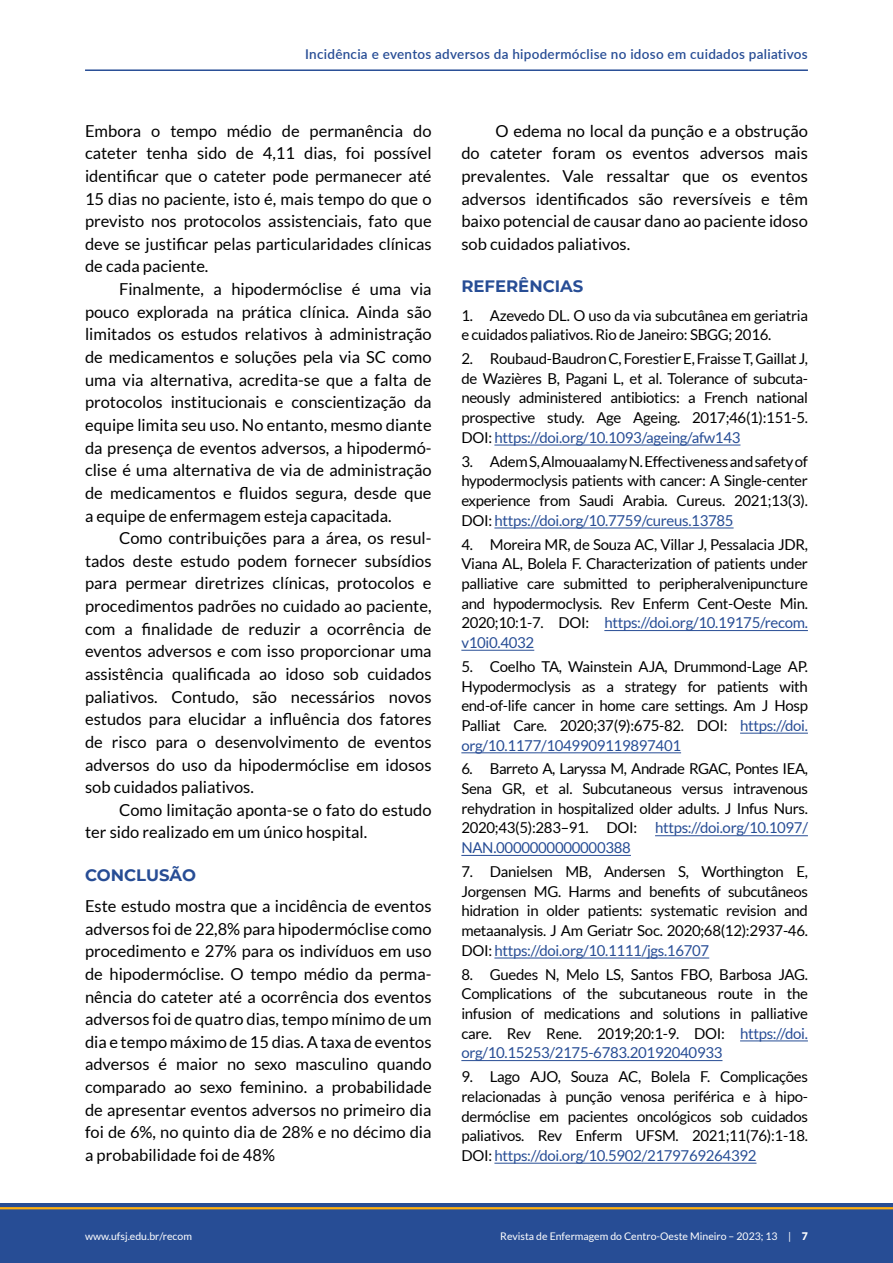
<style>
.page{position:relative;width:893px;height:1263px;background:#fff}
.page>*{position:absolute;margin:0;border:0;box-sizing:border-box;transform-origin:0 0}
.t1{font:16.5px/22.6px "Lato";color:#000;text-align:justify}
.t2{font:700 16.5px "Montserrat";color:#274d95}
.t3{font:15px/19.6px "Lato";letter-spacing:-.02em;color:#000;text-align:justify}
.t4{font:600 13.5px "Lato";letter-spacing:.02em;color:#274d95}
.t5{font:10.5px "Lato";color:#fff}
.s1{color:#274d95}
.s2{font-weight:900}
</style>
<div class="page">
<div style="left:0;top:1203px;width:893px;height:60px;background:#274d95"></div>
<hr style="left:0;top:1207px;width:893px;height:2px;background:#ffb011">
<hr style="left:85px;top:69px;width:723px;height:2px;background:#274d95">
<hr style="left:494px;top:445px;width:246px;height:1px;background:#274d95">
<hr style="left:494px;top:528px;width:240px;height:1px;background:#274d95">
<hr style="left:604px;top:630px;width:204px;height:1px;background:#274d95">
<hr style="left:461px;top:650px;width:73px;height:1px;background:#274d95">
<hr style="left:740px;top:733px;width:68px;height:1px;background:#274d95">
<hr style="left:461px;top:752px;width:220px;height:1px;background:#274d95">
<hr style="left:655px;top:835px;width:153px;height:1px;background:#274d95">
<hr style="left:461px;top:855px;width:170px;height:1px;background:#274d95">
<hr style="left:494px;top:958px;width:215px;height:1px;background:#274d95">
<hr style="left:740px;top:1040px;width:68px;height:1px;background:#274d95">
<hr style="left:461px;top:1060px;width:261px;height:1px;background:#274d95">
<hr style="left:494px;top:1163px;width:262px;height:1px;background:#274d95">
<p class="t4" style="left:305px;top:44px;width:504px">Incidência e eventos adversos da hipodermóclise no idoso em cuidados paliativos</p>
<p class="t1" style="left:85px;top:119px;width:348px">Embora o tempo médio de permanência do cateter tenha sido de 4,11 dias, foi possível identificar que o cateter pode permanecer até 15 dias no paciente, isto é, mais tempo do que o previsto nos protocolos assistenciais, fato que deve se justificar pelas particularidades clínicas de cada paciente.</p>
<p class="t1" style="left:85px;top:278px;width:348px;text-indent:34px">Finalmente, a hipodermóclise é uma via pouco explorada na prática clínica. Ainda são limitados os estudos relativos à administração de medicamentos e soluções pela via SC como uma via alternativa, acredita-se que a falta de protocolos institucionais e conscientização da equipe limita seu uso. No entanto, mesmo diante da presença de eventos adversos, a hipodermó&shy;clise é uma alternativa de via de administração de medicamentos e fluidos segura, desde que a equipe de enfermagem esteja capacitada.</p>
<p class="t1" style="left:85px;top:527px;width:348px;text-indent:34px">Como contribuições para a área, os resul&shy;tados deste estudo podem fornecer subsídios para permear diretrizes clínicas, protocolos e procedimentos padrões no cuidado ao paciente, com a finalidade de reduzir a ocorrência de eventos adversos e com isso proporcionar uma assistência qualificada ao idoso sob cuidados paliativos. Contudo, são necessários novos estudos para elucidar a influência dos fatores de risco para o desenvolvimento de eventos adversos do uso da hipodermóclise em idosos sob cuidados paliativos.</p>
<p class="t1" style="left:85px;top:798px;width:348px;text-indent:34px">Como limitação aponta-se o fato do estudo ter sido realizado em um único hospital.</p>
<p class="t2" style="left:85px;top:863px;width:112px">CONCLUSÃO</p>
<p class="t1" style="left:85px;top:894px;width:348px">Este estudo mostra que a incidência de eventos adversos foi de 22,8% para hipodermóclise como procedimento e 27% para os indivíduos em uso de hipodermóclise. O tempo médio da perma&shy;nência do cateter até a ocorrência dos eventos adversos foi de quatro dias, tempo mínimo de um dia e tempo máximo de 15 dias. A taxa de eventos adversos é maior no sexo masculino quando comparado ao sexo feminino. a probabilidade de apresentar eventos adversos no primeiro dia foi de 6%, no quinto dia de 28% e no décimo dia a probabilidade foi de 48%</p>
<p class="t1" style="left:461px;top:119px;width:348px;text-indent:34px">O edema no local da punção e a obstrução do cateter foram os eventos adversos mais prevalentes. Vale ressaltar que os eventos adversos identificados são reversíveis e têm baixo potencial de causar dano ao paciente idoso sob cuidados paliativos.</p>
<p class="t2" style="left:461px;top:275px;width:124px">REFERÊNCIAS</p>
<p class="t3" style="left:461px;top:305px;width:348px">1. Azevedo DL. O uso da via subcutânea em geriatria e cuidados paliativos. Rio de Janeiro: SBGG; 2016.</p>
<p class="t3" style="left:461px;top:349px;width:348px">2. Roubaud-Baudron C, Forestier E, Fraisse T, Gaillat J, de Wazières B, Pagani L, et al. Tolerance of subcuta&shy;neously administered antibiotics: a French national prospective study. Age Ageing. 2017;46(1):151-5.<br>DOI: <span class="s1">https://doi.org/10.1093/ageing/afw143</span></p>
<p class="t3" style="left:461px;top:451px;width:348px">3. Adem S, Almouaalamy N. Effectiveness and safety of hypodermoclysis patients with cancer: A Single-center experience from Saudi Arabia. Cureus. 2021;13(3).<br>DOI: <span class="s1">https://doi.org/10.7759/cureus.13785</span></p>
<p class="t3" style="left:461px;top:534px;width:348px">4. Moreira MR, de Souza AC, Villar J, Pessalacia JDR, Viana AL, Bolela F. Characterization of patients under palliative care submitted to peripheralvenipuncture and hypodermoclysis. Rev Enferm Cent-Oeste Min.<br>2020;10:1-7. DOI: <span class="s1">https://doi.org/10.19175/recom. v10i0.4032</span></p>
<p class="t3" style="left:461px;top:656px;width:348px">5. Coelho TA, Wainstein AJA, Drummond-Lage AP.<br>Hypodermoclysis as a strategy for patients with end-of-life cancer in home care settings. Am J Hosp Palliat Care. 2020;37(9):675-82. DOI: <span class="s1">https://doi. org/10.1177/1049909119897401</span></p>
<p class="t3" style="left:461px;top:759px;width:348px">6. Barreto A, Laryssa M, Andrade RGAC, Pontes IEA, Sena GR, et al. Subcutaneous versus intravenous rehydration in hospitalized older adults. J Infus Nurs.<br>2020;43(5):283–91. DOI: <span class="s1">https://doi.org/10.1097/ NAN.0000000000000388</span></p>
<p class="t3" style="left:461px;top:862px;width:348px">7. Danielsen MB, Andersen S, Worthington E, Jorgensen MG. Harms and benefits of subcutâneos hidration in older patients: systematic revision and metaanalysis. J Am Geriatr Soc. 2020;68(12):2937-46.<br>DOI: <span class="s1">https://doi.org/10.1111/jgs.16707</span></p>
<p class="t3" style="left:461px;top:964px;width:348px">8. Guedes N, Melo LS, Santos FBO, Barbosa JAG.<br>Complications of the subcutaneous route in the infusion of medications and solutions in palliative care. Rev Rene. 2019;20:1-9. DOI: <span class="s1">https://doi. org/10.15253/2175-6783.20192040933</span></p>
<p class="t3" style="left:461px;top:1067px;width:348px">9. Lago AJO, Souza AC, Bolela F. Complicações relacionadas à punção venosa periférica e à hipo&shy;dermóclise em pacientes oncológicos sob cuidados paliativos. Rev Enferm UFSM. 2021;11(76):1-18.<br>DOI: <span class="s1">https://doi.org/10.5902/2179769264392</span></p>
<p class="t5" style="left:85px;top:1230px;width:108px">www.ufsj.edu.br/recom</p>
<p class="t5" style="left:500px;top:1230px;width:309px">Revista de Enfermagem do Centro-Oeste Mineiro – 2023; 13 | <span class="s2">7</span></p>
</div>
